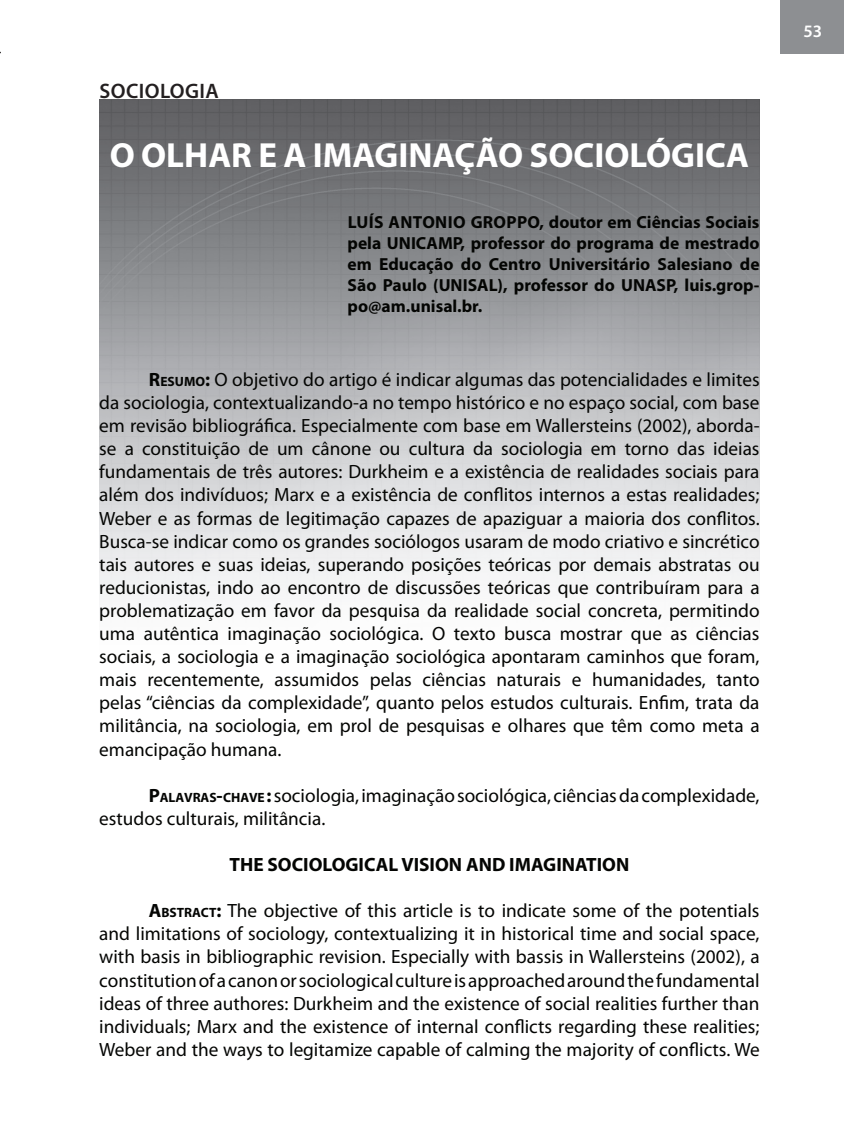
<style>
.page{position:relative;width:844px;height:1141px;background:#fff}
.page>*{position:absolute;margin:0;border:0;box-sizing:border-box;transform-origin:0 0}
.t1{font:700 35px "Myriad Pro";color:#fff}
.t2{font:600 21px "Myriad Pro";letter-spacing:.02em;color:#231f20}
.t3{font:19.25px/23.1px "Myriad Pro";color:#040503;text-align:justify}
.t4{font:700 19.25px "Myriad Pro";color:#040503}
.t5{font:700 17.5px/21px "Myriad Pro";color:#040503}
.t6{font:600 17.5px "Myriad Pro";color:#fff}
.s1{font-weight:700}
.s2{font-weight:700;font-size:13.47px}
</style>
<div class="page">
<img style="left:99px;top:99px;width:660px;height:505px">
<div style="left:780px;top:0;width:63px;height:53px;background:#8d8f92"></div>
<p class="t2" style="left:99px;top:78px;width:121px">SOCIOLOGIA</p>
<h1 class="t1" style="left:110px;top:133px;width:640px">O olhar e a imaginação sociológica</h1>
<p class="t5" style="left:347px;top:211px;width:413px">Luís Anto nio Gro ppo, doutor em Ciências Sociais pela UNICAMP</p>
<p class="t5" style="left:347px;top:232px;width:413px;text-align:justify;text-indent:113px">, professor do programa de mestrado em Educação do Centro Universitário Salesiano de São Paulo (UNISAL</p>
<p class="t5" style="left:497px;top:274px;width:136px">), professor do UNASP</p>
<p class="t5" style="left:673px;top:274px;width:87px">, luis.grop-</p>
<p class="t5" style="left:347px;top:295px;width:136px">po@am.unisal.br.</p>
<p class="t3" style="left:99px;top:368px;width:661px;text-indent:50px"><span class="s1">R</span><span class="s2">ESUMO</span><span class="s1">:</span> O objetivo do artigo é indicar algumas das potencialidades e limites da sociologia, contextualizando-a no tempo histórico e no espaço social, com base em revisão bibliográfica. Especialmente com base em Wallersteins (2002), aborda&shy;se a constituição de um cânone ou cultura da sociologia em torno das ideias fundamentais de três autores: Durkheim e a existência de realidades sociais para além dos indivíduos; Marx e a existência de conflitos internos a estas realidades; Weber e as formas de legitimação capazes de apaziguar a maioria dos conflitos.<br>Busca-se indicar como os grandes sociólogos usaram de modo criativo e sincrético tais autores e suas ideias, superando posições teóricas por demais abstratas ou reducionistas, indo ao encontro de discussões teóricas que contribuíram para a problematização em favor da pesquisa da realidade social concreta, permitindo uma autêntica imaginação sociológica. O texto busca mostrar que as ciências sociais, a sociologia e a imaginação sociológica apontaram caminhos que foram, mais recentemente, assumidos pelas ciências naturais e humanidades, tanto pelas “ciências da complexidade”, quanto pelos estudos culturais. Enfim, trata da militância, na sociologia, em prol de pesquisas e olhares que têm como meta a emancipação humana.</p>
<p class="t3" style="left:99px;top:783px;width:661px;text-indent:50px"><span class="s1">P</span><span class="s2">ALAVRAS</span><span class="s1">-</span><span class="s2">CHAVE</span> <span class="s1">:</span> sociologia, imaginação sociológica, ciências da complexidade, estudos culturais, militância.</p>
<p class="t4" style="left:229px;top:852px;width:13px">THE</p>
<p class="t4" style="left:267px;top:852px;width:90px">SOCI OLOGICAL</p>
<p class="t4" style="left:401px;top:852px;width:119px">VISIONAN D IMAGINATI</p>
<p class="t4" style="left:602px;top:852px;width:26px">ON</p>
<p class="t3" style="left:99px;top:899px;width:661px;text-indent:50px"><span class="s1">A</span><span class="s2">BSTRACT</span><span class="s1">:</span> The objective of this article is to indicate some of the potentials and limitations of sociology, contextualizing it in historical time and social space, with basis in bibliographic revision. Especially with bassis in Wallersteins (2002), a constitution of a canon or sociological culture is approached around the fundamental ideas of three authores: Durkheim and the existence of social realities further than individuals; Marx and the existence of internal conflicts regarding these realities; Weber and the ways to legitamize capable of calming the majority of conflicts. We</p>
<p class="t6" style="left:803px;top:20px;width:20px">53</p>
</div>
